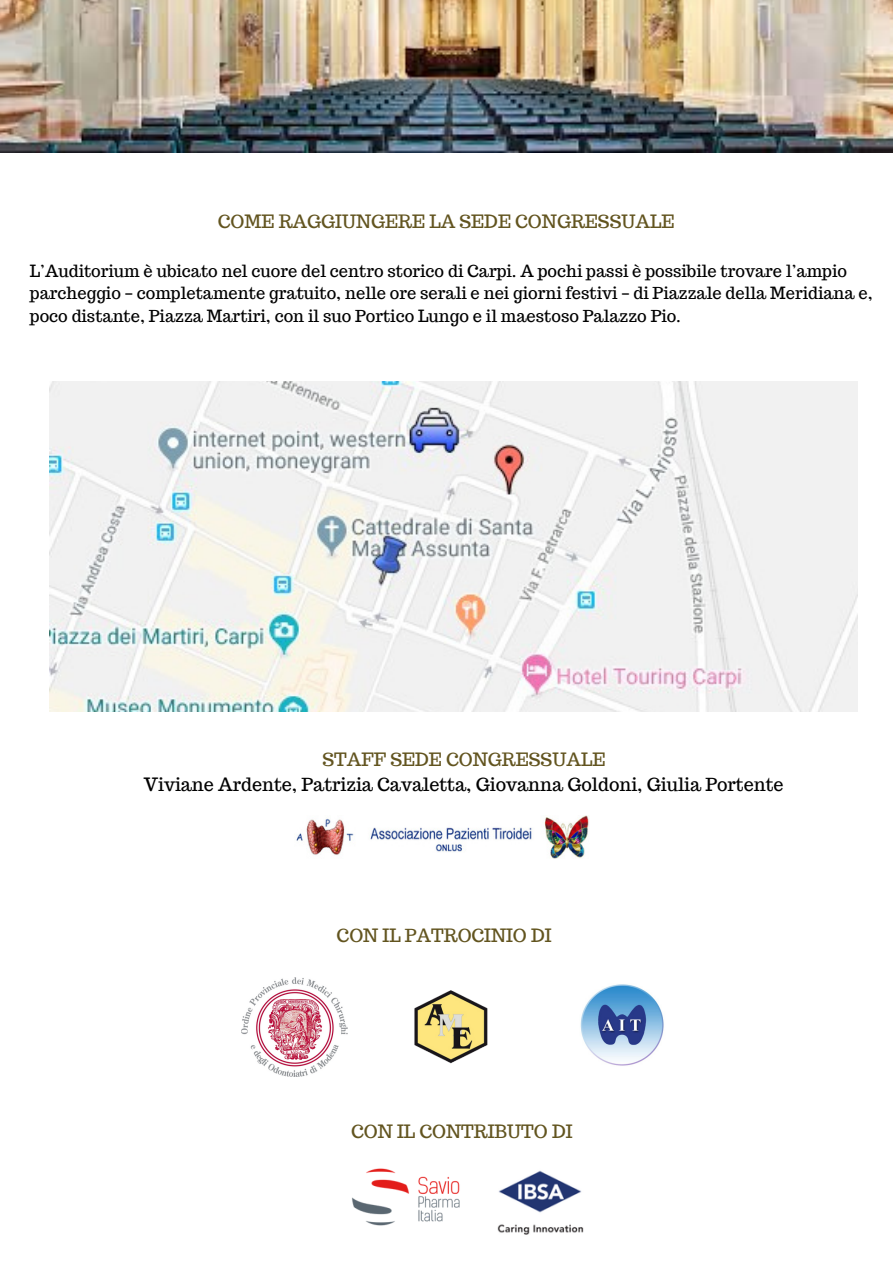
<style>
.page{position:relative;width:893px;height:1264px;background:#fff}
.page>*{position:absolute;margin:0;border:0;box-sizing:border-box;transform-origin:0 0}
.t1{font:18px "Trocchi";color:#62541f}
.t2{font:18px "Trocchi";color:#000}
.t3{font:16.5px/22.5px "Trocchi";color:#000}
.s1{font-family:"Noto Sans Gurmukhi"}
</style>
<div class="page">
<img style="left:50px;top:382px;width:807px;height:329px">
<img style="left:296px;top:815px;width:293px;height:43px">
<img style="left:497px;top:1170px;width:86px;height:65px">
<img style="left:0;top:0;width:892px;height:152px">
<img style="left:580px;top:984px;width:84px;height:82px">
<img style="left:414px;top:990px;width:74px;height:74px">
<img style="left:352px;top:1168px;width:108px;height:58px">
<img style="left:241px;top:977px;width:106px;height:99px">
<p class="t1" style="left:218px;top:209px;width:458px">COME RAGGIUNGERE LA SEDE CONGRESSUALE</p>
<p class="t3" style="left:30px;top:260px;width:844px">L’Auditorium è ubicato nel cuore del centro storico di Carpi. A pochi passi è possibile trovare l’ampio parcheggio <span class="s1">–</span> completamente gratuito, nelle ore serali e nei giorni festivi <span class="s1">–</span> di Piazzale della Meridiana e, poco distante, Piazza Martiri, con il suo Portico Lungo e il maestoso Palazzo Pio.</p>
<p class="t1" style="left:322px;top:748px;width:284px">STAFF SEDE CONGRESSUALE</p>
<p class="t2" style="left:144px;top:772px;width:641px">Viviane Ardente, Patrizia Cavaletta, Giovanna Goldoni, Giulia Portente</p>
<p class="t1" style="left:336px;top:923px;width:216px">CON IL PATROCINIO DI</p>
<p class="t1" style="left:351px;top:1119px;width:223px">CON IL CONTRIBUTO DI</p>
</div>
